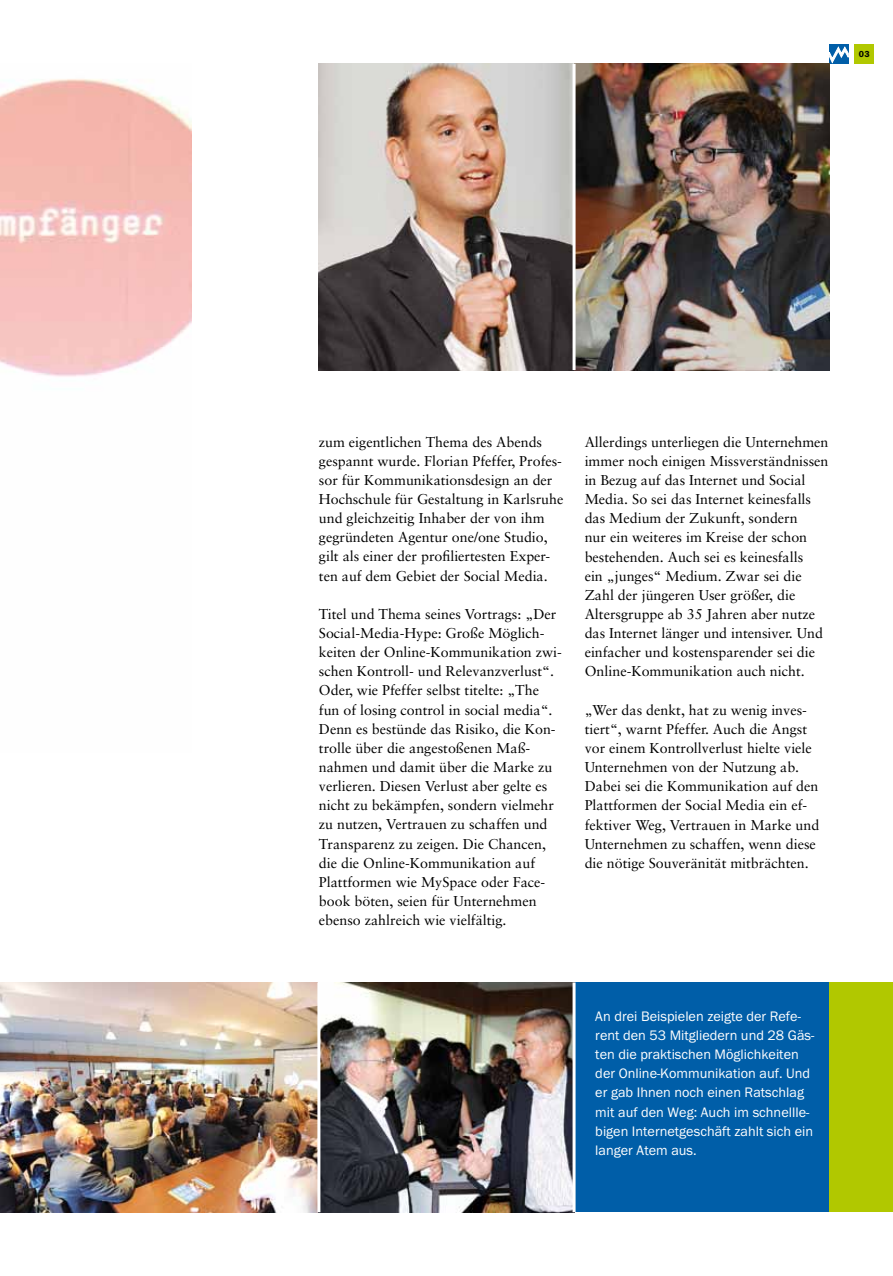
<style>
.page{position:relative;width:893px;height:1276px;background:#fff}
.page>*{position:absolute;margin:0;border:0;box-sizing:border-box;transform-origin:0 0}
.t1{font:14.25px/19.2px "Sabon";color:#000}
.t2{font:14.25px/19.2px "Franklin Gothic EF";color:#fff}
.t3{font:600 8.85px "Franklin Gothic";color:#000}
</style>
<div class="page">
<img style="left:0;top:982px;width:573px;height:230px">
<svg style="left:829px;top:45px;width:19px;height:19px"></svg>
<svg style="left:829px;top:47px;width:19px;height:16px"></svg>
<div style="left:855px;top:45px;width:19px;height:19px;background:#b1c800"></div>
<div style="left:574px;top:982px;width:255px;height:230px;background:#005ea8"></div>
<div style="left:829px;top:982px;width:64px;height:230px;background:#b1c800"></div>
<hr style="left:317px;top:982px;width:3px;height:230px;background:#fff">
<hr style="left:573px;top:982px;width:3px;height:230px;background:#fff">
<img style="left:0;top:79px;width:191px;height:298px">
<img style="left:319px;top:64px;width:510px;height:306px">
<hr style="left:573px;top:64px;width:3px;height:306px;background:#fff">
<p class="t3" style="left:859px;top:49px;width:12px">03</p>
<p class="t1" style="left:319px;top:432px;width:246px">zum eigentlichen Thema des Abends gespannt wurde. Florian Pfeffer, Profes&shy;sor für Kommunikationsdesign an der Hochschule für Gestaltung in Karlsruhe und gleichzeitig Inhaber der von ihm gegründeten Agentur one/one Studio, gilt als einer der profiliertesten Exper&shy;ten auf dem Gebiet der Social Media.</p>
<p class="t1" style="left:319px;top:604px;width:245px">Titel und Thema seines Vortrags: „Der Social-Media-Hype: Große Möglich&shy;keiten der Online-Kommunikation zwi&shy;schen Kontroll- und Relevanzverlust“.<br>Oder, wie Pfeffer selbst titelte: „The fun of losing control in social media“.<br>Denn es bestünde das Risiko, die Kon&shy;trolle über die angestoßenen Maß&shy;nahmen und damit über die Marke zu verlieren. Diesen Verlust aber gelte es nicht zu bekämpfen, sondern vielmehr zu nutzen, Vertrauen zu schaffen und Transparenz zu zeigen. Die Chancen, die die Online-Kommunikation auf Plattformen wie MySpace oder Face&shy;book böten, seien für Unternehmen ebenso zahlreich wie vielfältig.</p>
<p class="t1" style="left:585px;top:432px;width:245px">Allerdings unterliegen die Unternehmen immer noch einigen Missverständnissen in Bezug auf das Internet und Social Media. So sei das Internet keinesfalls das Medium der Zukunft, sondern<br>nur ein weiteres im Kreise der schon bestehenden. Auch sei es keinesfalls<br>ein „junges“ Medium. Zwar sei die Zahl der jüngeren User größer, die Altersgruppe ab 35 Jahren aber nutze das Internet länger und intensiver. Und einfacher und kostensparender sei die Online-Kommunikation auch nicht.</p>
<p class="t1" style="left:585px;top:700px;width:236px">„Wer das denkt, hat zu wenig inves&shy;tiert“, warnt Pfeffer. Auch die Angst vor einem Kontrollverlust hielte viele Unternehmen von der Nutzung ab.<br>Dabei sei die Kommunikation auf den Plattformen der Social Media ein ef&shy;fektiver Weg, Vertrauen in Marke und Unternehmen zu schaffen, wenn diese die nötige Souveränität mitbrächten.</p>
<p class="t2" style="left:595px;top:1006px;width:220px">An drei Beispielen zeigte der Refe&shy;rent den 53 Mitgliedern und 28 Gäs&shy;ten die praktischen Möglichkeiten der Online-Kommunikation auf. Und er gab Ihnen noch einen Ratschlag mit auf den Weg: Auch im schnellle&shy;bigen Internetgeschäft zahlt sich ein langer Atem aus.</p>
</div>
